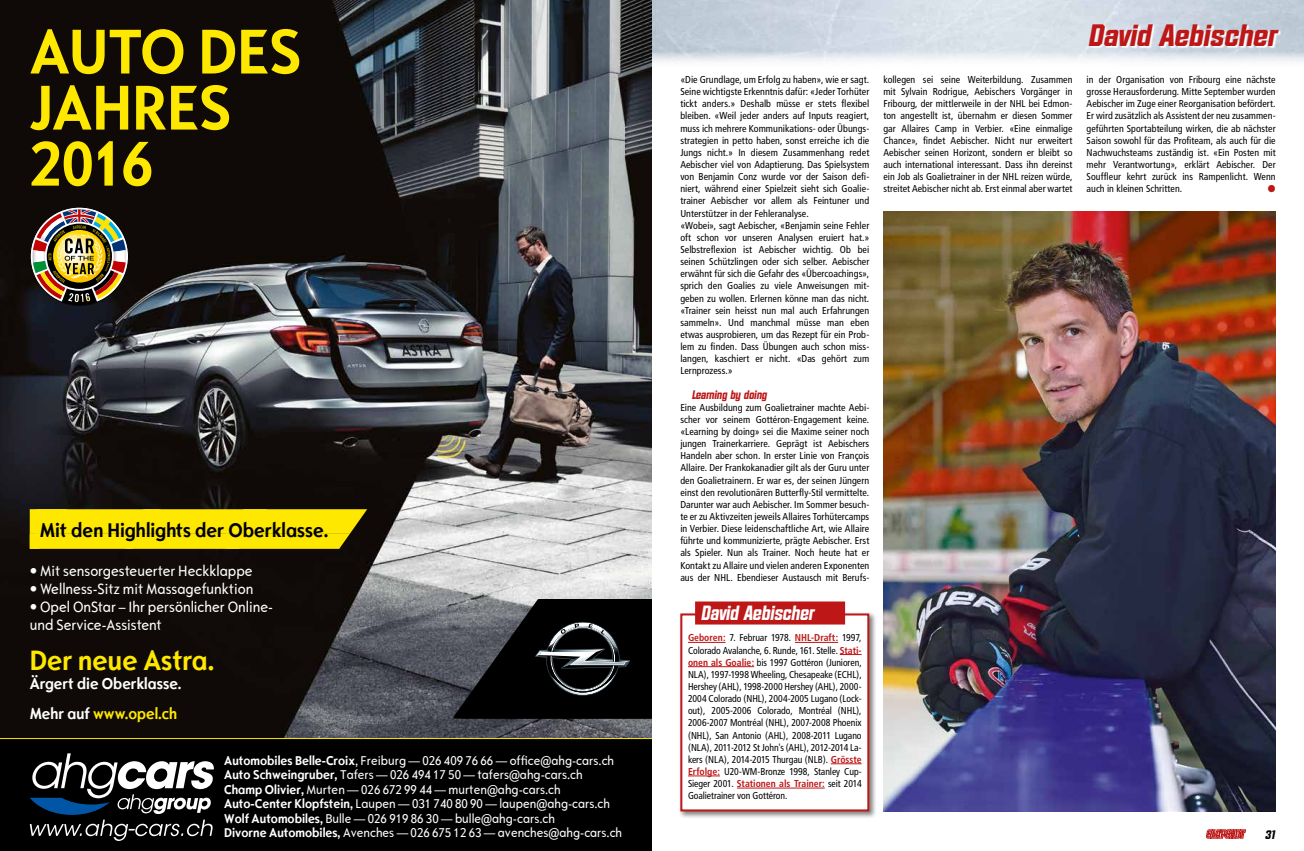
<style>
.page{position:relative;width:1304px;height:851px;background:#fff}
.page>*{position:absolute;margin:0;border:0;box-sizing:border-box;transform-origin:0 0}
.t1{font:700 65.9px/56px "Opel Sans Condensed";color:#ffe800}
.t2{font:italic 700 30px "Diamante";color:#bd1718}
.t3{font:700 29.5px "Opel Sans Condensed";color:#ffe800}
.t4{font:700 20.8px "Opel Sans Condensed";color:#000}
.t5{font:italic 700 20px "Diamante";color:#fff;scale:.9 1}
.t6{font:700 16.6px/29.8px "Opel Sans Condensed";color:#fff}
.t7{font:condensed 15.6px/18px "Opel Sans";color:#fff}
.t8{font:condensed 13.4px/29.2px "Opel Sans";color:#fff}
.t9{font:italic 700 12px "Diamante";color:#bd1718;scale:.9 1}
.t10{font:italic 700 12px "Diamante";color:#000}
.t11{font:condensed 10px/12.1px "Frutiger";letter-spacing:.005em;color:#000;text-align:justify}
.t12{font:10px "Zapf Dingbats ITC";color:#bd1718}
.s1{color:#ffe800}
.s2{font-weight:700;color:#bd1718}
.s3{font-family:"Opel Sans Condensed";font-weight:700;font-stretch:normal}
</style>
<div class="page">
<svg style="left:1206px;top:829px;width:40px;height:9px"></svg>
<img style="left:0;top:0;width:652px;height:738px">
<svg style="left:454px;top:599px;width:198px;height:119px;background:#222325"></svg>
<svg style="left:30px;top:509px;width:337px;height:39px;background:#f3dd00"></svg>
<div style="left:0;top:738px;width:652px;height:112px;background:#000"></div>
<hr style="left:0;top:738px;width:652px;height:1px;background:#ffe800">
<svg style="left:30px;top:753px;width:184px;height:87px"></svg>
<img style="left:30px;top:206px;width:99px;height:100px">
<svg style="left:1089px;top:24px;width:193px;height:24px"></svg>
<div style="left:679px;top:611px;width:198px;height:207px;background:#000;opacity:.5"></div>
<div style="left:681px;top:614px;width:187px;height:196px;background:#fff"></div>
<hr style="left:688px;top:642px;width:38px;height:1px;background:#bd1718">
<hr style="left:795px;top:642px;width:43px;height:1px;background:#bd1718">
<svg style="left:840px;top:654px;width:22px;height:1px"></svg>
<hr style="left:688px;top:666px;width:66px;height:1px;background:#bd1718">
<hr style="left:831px;top:763px;width:31px;height:1px;background:#bd1718">
<hr style="left:688px;top:775px;width:32px;height:1px;background:#bd1718">
<hr style="left:737px;top:787px;width:88px;height:1px;background:#bd1718">
<div style="left:680px;top:613px;width:189px;height:198px;border:2px solid #bd1718"></div>
<div style="left:695px;top:601px;width:150px;height:23px;background:#bd1718"></div>
<img style="left:883px;top:211px;width:393px;height:600px">
<h1 class="t1" style="left:30px;top:23px;width:273px">AUTO DES<br>JAHRES<br>2016</h1>
<h2 class="t2" style="left:1088px;top:17px;width:189px">David Aebischer</h2>
<p class="t11" style="left:680px;top:74px;width:190px;text-align:left">«Die Grundlage, um Erfolg zu haben», wie er sagt.<br>Seine wichtigste Erkenntnis dafür: «Jeder Torhüter tickt anders.» Deshalb müsse er stets flexibel bleiben. «Weil jeder anders auf Inputs reagiert, muss ich mehrere Kommunikations- oder Übungs&shy;strategien in petto haben, sonst erreiche ich die Jungs nicht.» In diesem Zusammenhang redet Aebischer viel von Adaptierung. Das Spielsystem von Benjamin Conz wurde vor der Saison defi&shy;niert, während einer Spielzeit sieht sich Goalie&shy;trainer Aebischer vor allem als Feintuner und Unterstützer in der Fehleranalyse.<br>«Wobei», sagt Aebischer, «Benjamin seine Fehler oft schon vor unseren Analysen eruiert hat.» Selbstreflexion ist Aebischer wichtig. Ob bei seinen Schützlingen oder sich selber. Aebischer erwähnt für sich die Gefahr des «Übercoachings», sprich den Goalies zu viele Anweisungen mit&shy;geben zu wollen. Erlernen könne man das nicht. «Trainer sein heisst nun mal auch Erfahrungen sammeln». Und manchmal müsse man eben etwas ausprobieren, um das Rezept für ein Prob&shy;lem zu finden. Dass Übungen auch schon miss&shy;langen, kaschiert er nicht. «Das gehört zum Lernprozess.»</p>
<p class="t9" style="left:692px;top:387px;width:85px">Learning by doing</p>
<p class="t11" style="left:680px;top:401px;width:190px">Eine Ausbildung zum Goalietrainer machte Aebi&shy;scher vor seinem Gottéron-Engagement keine. «Learning by doing» sei die Maxime seiner noch jungen Trainerkarriere. Geprägt ist Aebischers Handeln aber schon. In erster Linie von François Allaire. Der Frankokanadier gilt als der Guru unter den Goalietrainern. Er war es, der seinen Jüngern einst den revolutionären Butterfly-Stil vermittelte.<br>Darunter war auch Aebischer. Im Sommer besuch&shy;te er zu Aktivzeiten jeweils Allaires Torhütercamps in Verbier. Diese leidenschaftliche Art, wie Allaire führte und kommunizierte, prägte Aebischer. Erst als Spieler. Nun als Trainer. Noch heute hat er Kontakt zu Allaire und vielen anderen Exponenten aus der NHL. Ebendieser Austausch mit Berufs-</p>
<p class="t11" style="left:883px;top:74px;width:191px">kollegen sei seine Weiterbildung. Zusammen mit Sylvain Rodrigue, Aebischers Vorgänger in Fribourg, der mittlerweile in der NHL bei Edmon&shy;ton angestellt ist, übernahm er diesen Sommer gar Allaires Camp in Verbier. «Eine einmalige Chance», findet Aebischer. Nicht nur erweitert Aebischer seinen Horizont, sondern er bleibt so auch international interessant. Dass ihn dereinst ein Job als Goalietrainer in der NHL reizen würde, streitet Aebischer nicht ab. Erst einmal aber wartet</p>
<p class="t11" style="left:1087px;top:74px;width:190px">in der Organisation von Fribourg eine nächste grosse Herausforderung. Mitte September wurden Aebischer im Zuge einer Reorganisation befördert.<br>Er wird zusätzlich als Assistent der neu zusammen&shy;geführten Sportabteilung wirken, die ab nächster Saison sowohl für das Profiteam, als auch für die Nachwuchsteams zuständig ist. «Ein Posten mit mehr Verantwortung», erklärt Aebischer. Der Souffleur kehrt zurück ins Rampenlicht. Wenn auch in kleinen Schritten.</p>
<p class="t12" style="left:1268px;top:184px;width:9px">●</p>
<h3 class="t4" style="left:40px;top:517px;width:290px">Mit den Highlights der Oberklasse.</h3>
<h3 class="t7" style="left:30px;top:562px;width:224px">• Mit sensorgesteuerter Heckklappe</h3>
<h3 class="t7" style="left:30px;top:580px;width:225px">• Wellness-Sitz mit Massagefunktion</h3>
<h3 class="t7" style="left:30px;top:598px;width:245px">• Opel OnStar – Ihr persönlicher Online&shy;und Service-Assistent</h3>
<h3 class="t3" style="left:30px;top:643px;width:186px">Der neue Astra.</h3>
<h3 class="t6" style="left:30px;top:668px;width:153px">Ärgert die Oberklasse.<br>Mehr auf <span class="s1">www.opel.ch</span></h3>
<h3 class="t5" style="left:701px;top:601px;width:127px">David Aebischer</h3>
<p class="t11" style="left:688px;top:632px;width:175px"><span class="s2">Geboren:</span> 7. Februar 1978. <span class="s2">NHL-Draft:</span> 1997, Colorado Avalanche, 6. Runde, 161. Stelle. <span class="s2">Stati&shy;onen als Goalie:</span> bis 1997 Gottéron (Junioren, NLA), 1997-1998 Wheeling, Chesapeake (ECHL), Hershey (AHL), 1998-2000 Hershey (AHL), 2000- 2004 Colorado (NHL), 2004-2005 Lugano (Lock&shy;out), 2005-2006 Colorado, Montréal (NHL), 2006-2007 Montréal (NHL), 2007-2008 Phoenix (NHL), San Antonio (AHL), 2008-2011 Lugano (NLA), 2011-2012 St John's (AHL), 2012-2014 La&shy;kers (NLA), 2014-2015 Thurgau (NLB). <span class="s2">Grösste Erfolge:</span> U20-WM-Bronze 1998, Stanley Cup-Sieger 2001. <span class="s2">Stationen als Trainer:</span> seit 2014<br>Goalietrainer von Gottéron.</p>
<h3 class="t8" style="left:224px;top:745px;width:391px"><span class="s3">Automobiles Belle-Croix</span>, Freiburg — 026 409 76 66 — office@ahg-cars.ch<br><span class="s3">Champ Olivier,</span> Murten — 026 672 99 44 — murten@ahg-cars.ch</h3>
<h3 class="t8" style="left:224px;top:789px;width:399px"><span class="s3">Auto-Center Klopfstein,</span> Laupen — 031 740 80 90 — laupen@ahg-cars.ch<br><span class="s3">Divorne Automobiles,</span> Avenches — 026 675 12 63 — avenches@ahg-cars.ch</h3>
<h3 class="t8" style="left:224px;top:760px;width:360px"><span class="s3">Auto Schweingruber,</span> Tafers — 026 494 17 50 — tafers@ahg-cars.ch</h3>
<h3 class="t8" style="left:224px;top:803px;width:332px"><span class="s3">Wolf Automobiles,</span> Bulle — 026 919 86 30 — bulle@ahg-cars.ch</h3>
<p class="t10" style="left:1265px;top:827px;width:12px">31</p>
</div>
